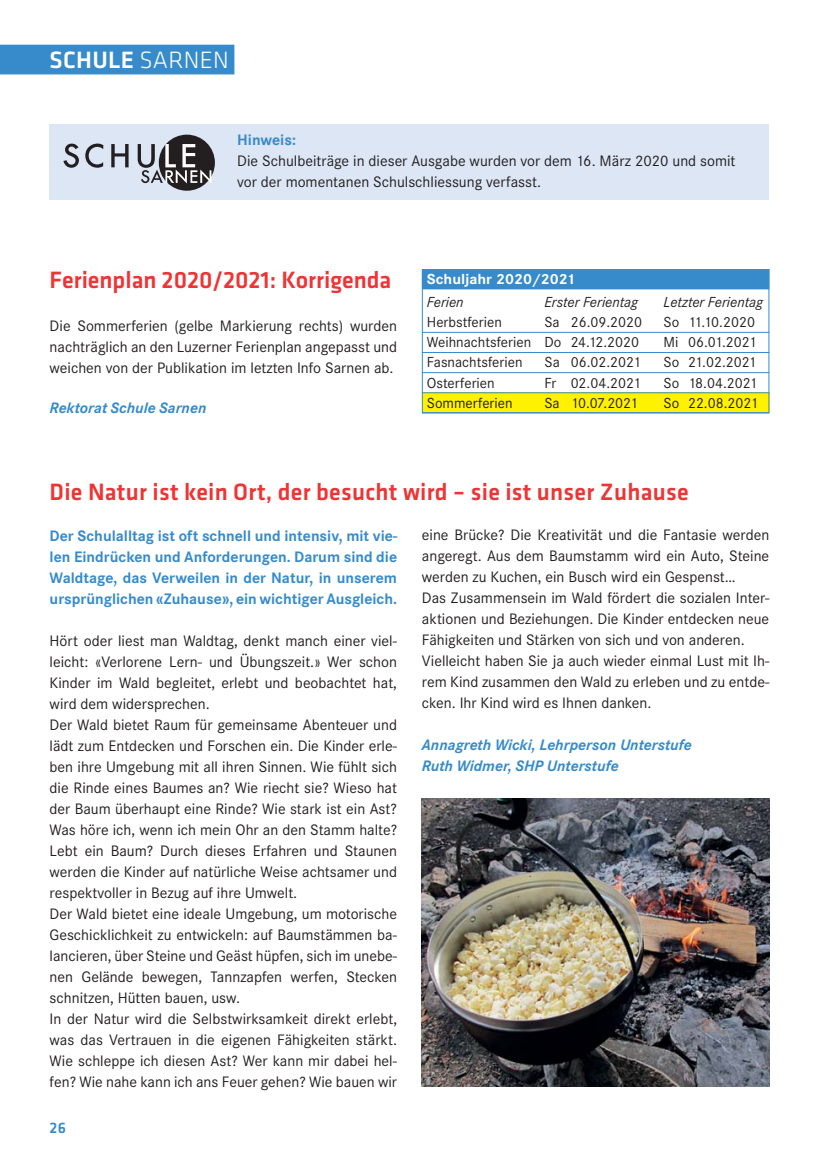
<style>
.page{position:relative;width:819px;height:1166px;background:#fff}
.page>*{position:absolute;margin:0;border:0;box-sizing:border-box;transform-origin:0 0}
.t1{font:500 24.5px "Klavika";letter-spacing:.01em;color:#ee3435}
.t2{font:500 24.5px "Klavika";letter-spacing:.01em;color:#fff}
.t3{font:15.75px/21px "Corporate S";color:#231f20}
.t4{font:700 15.75px/21px "Corporate S";color:#378bca;text-align:justify}
.t5{font:italic 700 15.75px/21px "Corporate S";color:#378bca}
.t6{font:500 15.75px "Klavika";color:#378bca}
.t7{font:15.05px "Corporate S";color:#231f20}
.t8{font:italic 15.05px "Corporate S";color:#231f20}
.t9{font:700 15.05px "Corporate S";color:#fff;scale:1.04 1}
.s1{font-weight:300}
</style>
<div class="page">
<div style="left:0;top:45px;width:234px;height:29px;background:#378bca"></div>
<img style="left:421px;top:799px;width:348px;height:287px">
<div style="left:50px;top:124px;width:718px;height:76px;background:#dde6f5"></div>
<div style="left:159px;top:135px;width:56px;height:56px;background:#231f20;border-radius:50%"></div>
<svg style="left:63px;top:144px;width:16px;height:24px"></svg>
<svg style="left:85px;top:143px;width:18px;height:25px"></svg>
<svg style="left:111px;top:144px;width:17px;height:23px"></svg>
<svg style="left:138px;top:144px;width:73px;height:39px"></svg>
<div style="left:422px;top:392px;width:347px;height:21px;background:#fff200"></div>
<div style="left:422px;top:269px;width:347px;height:20px;background:#378bca"></div>
<hr style="left:422px;top:332px;width:347px;height:1px;background:#378bca">
<hr style="left:422px;top:352px;width:347px;height:1px;background:#378bca">
<hr style="left:422px;top:372px;width:347px;height:1px;background:#378bca">
<hr style="left:422px;top:392px;width:347px;height:1px;background:#378bca">
<div style="left:422px;top:269px;width:347px;height:144px;border:1px solid #378bca"></div>
<h1 class="t2" style="left:50px;top:51px;width:180px">SCHULE <span class="s1">SARNEN</span></h1>
<p class="t4" style="left:237px;top:131px;width:60px">Hinweis:</p>
<p class="t3" style="left:237px;top:152px;width:500px">Die Schulbeiträge in dieser Ausgabe wurden vor dem 16. März 2020 und somit vor der momentanen Schulschliessung verfasst.</p>
<h1 class="t1" style="left:50px;top:270px;width:343px">Ferienplan 2020/2021: Korrigenda</h1>
<p class="t3" style="left:50px;top:317px;width:349px;text-align:justify">Die Sommerferien (gelbe Markierung rechts) wurden nachträglich an den Luzerner Ferienplan angepasst und weichen von der Publikation im letzten Info Sarnen ab.</p>
<p class="t5" style="left:50px;top:398px;width:158px">Rektorat Schule Sarnen</p>
<p class="t9" style="left:427px;top:273px;width:144px">Schuljahr 2020/2021</p>
<p class="t8" style="left:427px;top:296px;width:38px">Ferien</p>
<p class="t8" style="left:544px;top:296px;width:95px">Erster Ferientag</p>
<p class="t8" style="left:663px;top:296px;width:101px">Letzter Ferientag</p>
<p class="t7" style="left:427px;top:316px;width:77px">Herbstferien</p>
<p class="t7" style="left:544px;top:316px;width:99px">Sa 26.09.2020</p>
<p class="t7" style="left:663px;top:316px;width:93px">So 11.10.2020</p>
<p class="t7" style="left:427px;top:336px;width:214px">Weihnachtsferien Do 24.12.2020</p>
<p class="t7" style="left:663px;top:336px;width:95px">Mi 06.01.2021</p>
<p class="t7" style="left:427px;top:356px;width:97px">Fasnachtsferien</p>
<p class="t7" style="left:544px;top:356px;width:98px">Sa 06.02.2021</p>
<p class="t7" style="left:663px;top:356px;width:94px">So 21.02.2021</p>
<p class="t7" style="left:427px;top:377px;width:69px">Osterferien</p>
<p class="t7" style="left:544px;top:377px;width:98px">Fr 02.04.2021</p>
<p class="t7" style="left:663px;top:377px;width:96px">So 18.04.2021</p>
<p class="t7" style="left:427px;top:397px;width:87px">Sommerferien</p>
<p class="t7" style="left:544px;top:397px;width:95px">Sa 10.07.2021</p>
<p class="t7" style="left:663px;top:397px;width:96px">So 22.08.2021</p>
<h1 class="t1" style="left:50px;top:482px;width:640px">Die Natur ist kein Ort, der besucht wird – sie ist unser Zuhause</h1>
<p class="t4" style="left:50px;top:526px;width:349px">Der Schulalltag ist oft schnell und intensiv, mit vie&shy;len Eindrücken und Anforderungen. Darum sind die Waldtage, das Verweilen in der Natur, in unserem ursprünglichen «Zuhause», ein wichtiger Ausgleich.</p>
<p class="t3" style="left:50px;top:631px;width:349px">Hört oder liest man Waldtag, denkt manch einer viel&shy;leicht: «Verlorene Lern- und Übungszeit.» Wer schon Kinder im Wald begleitet, erlebt und beobachtet hat, wird dem widersprechen.<br>Der Wald bietet Raum für gemeinsame Abenteuer und lädt zum Entdecken und Forschen ein. Die Kinder erle&shy;ben ihre Umgebung mit all ihren Sinnen. Wie fühlt sich die Rinde eines Baumes an? Wie riecht sie? Wieso hat der Baum überhaupt eine Rinde? Wie stark ist ein Ast?<br>Was höre ich, wenn ich mein Ohr an den Stamm halte?<br>Lebt ein Baum? Durch dieses Erfahren und Staunen werden die Kinder auf natürliche Weise achtsamer und respektvoller in Bezug auf ihre Umwelt.<br>Der Wald bietet eine ideale Umgebung, um motorische Geschicklichkeit zu entwickeln: auf Baumstämmen ba&shy;lancieren, über Steine und Geäst hüpfen, sich im unebe&shy;nen Gelände bewegen, Tannzapfen werfen, Stecken schnitzen, Hütten bauen, usw.<br>In der Natur wird die Selbstwirksamkeit direkt erlebt, was das Vertrauen in die eigenen Fähigkeiten stärkt.<br>Wie schleppe ich diesen Ast? Wer kann mir dabei hel&shy;fen? Wie nahe kann ich ans Feuer gehen? Wie bauen wir</p>
<p class="t3" style="left:422px;top:526px;width:349px">eine Brücke? Die Kreativität und die Fantasie werden angeregt. Aus dem Baumstamm wird ein Auto, Steine werden zu Kuchen, ein Busch wird ein Gespenst…<br>Das Zusammensein im Wald fördert die sozialen Inter&shy;aktionen und Beziehungen. Die Kinder entdecken neue Fähigkeiten und Stärken von sich und von anderen.<br>Vielleicht haben Sie ja auch wieder einmal Lust mit Ih&shy;rem Kind zusammen den Wald zu erleben und zu entde&shy;cken. Ihr Kind wird es Ihnen danken.</p>
<p class="t5" style="left:422px;top:736px;width:271px">Annagreth Wicki, Lehrperson Unterstufe<br>Ruth Widmer, SHP Unterstufe</p>
<p class="t6" style="left:50px;top:1122px;width:18px">26</p>
</div>
